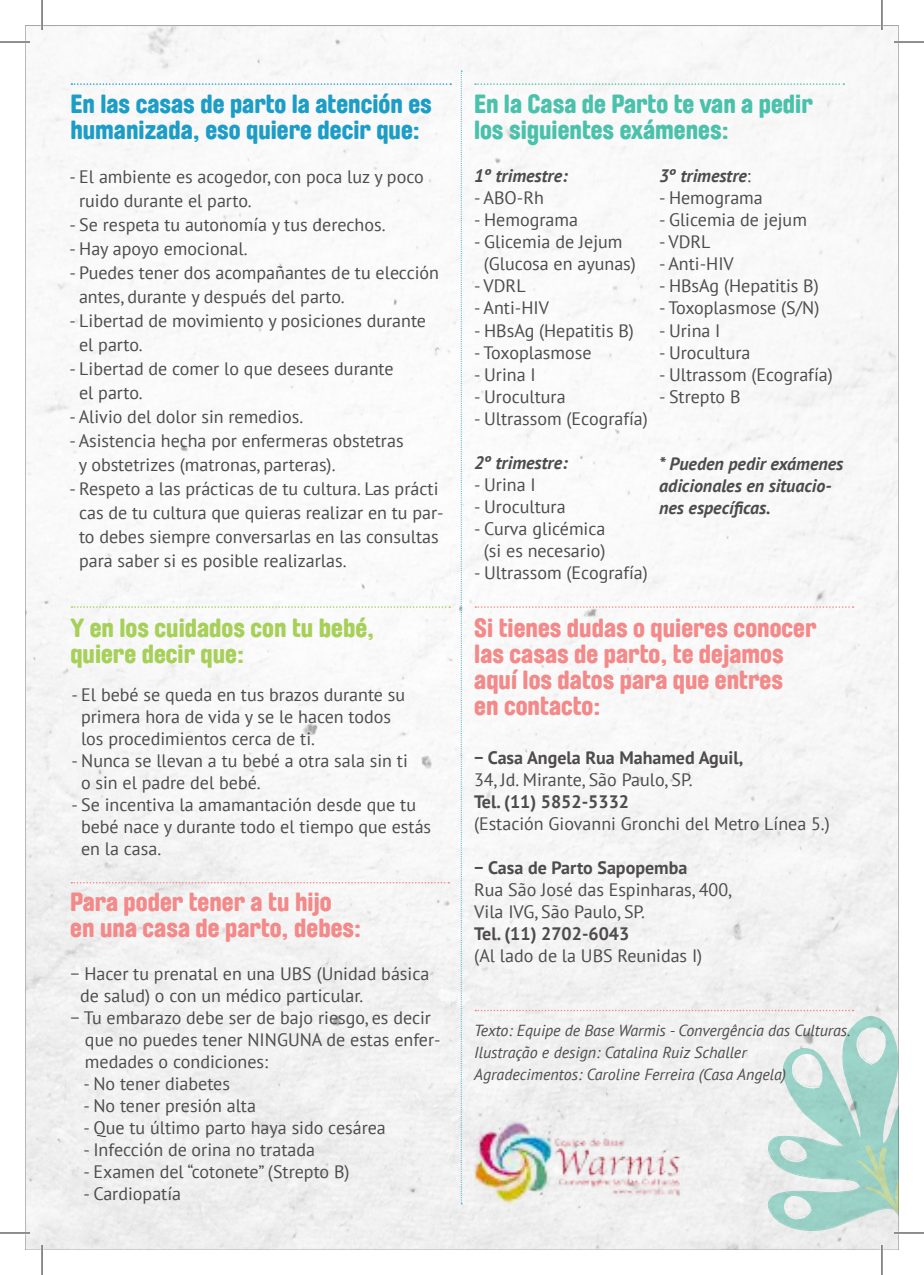
<style>
.page{position:relative;width:924px;height:1275px;background:#fff}
.page>*{position:absolute;margin:0;border:0;box-sizing:border-box;transform-origin:0 0}
.t1{font:900 26px/26px "Brauer Neue Std";color:#f48989}
.t2{font:900 26px/26px "Brauer Neue Std";color:#1c9dc7}
.t3{font:900 26px/26px "Brauer Neue Std";color:#4ac1ab}
.t4{font:900 26px/26px "Brauer Neue Std";color:#a6d058}
.t5{font:18px/24px "PT Sans";color:#4e4b4c}
.t6{font:italic 700 18px/22px "PT Sans";color:#4e4b4c}
.t7{font:700 18px "PT Sans";color:#4e4b4c}
.t8{font:italic 16px/22px "PT Sans";color:#4e4b4c}
.s1{font-weight:400;font-style:normal}
</style>
<div class="page">
<img style="left:28px;top:28px;width:867px;height:1219px">
<svg style="left:71px;top:83px;width:380px;height:2px"></svg>
<svg style="left:460px;top:71px;width:2px;height:1133px"></svg>
<svg style="left:71px;top:882px;width:378px;height:1px"></svg>
<svg style="left:475px;top:83px;width:368px;height:2px"></svg>
<svg style="left:71px;top:606px;width:379px;height:2px"></svg>
<svg style="left:475px;top:606px;width:378px;height:2px"></svg>
<svg style="left:475px;top:1009px;width:423px;height:241px"></svg>
<img style="left:474px;top:1119px;width:210px;height:85px">
<hr style="left:0;top:41px;width:30px;height:2px;background:#fff">
<hr style="left:893px;top:41px;width:30px;height:2px;background:#fff">
<hr style="left:0;top:1231px;width:30px;height:3px;background:#fff">
<hr style="left:893px;top:1231px;width:30px;height:3px;background:#fff">
<hr style="left:41px;top:0;width:2px;height:30px;background:#fff">
<hr style="left:41px;top:1245px;width:2px;height:30px;background:#fff">
<hr style="left:880px;top:0;width:2px;height:30px;background:#fff">
<hr style="left:880px;top:1245px;width:2px;height:30px;background:#fff">
<hr style="left:0;top:42px;width:30px;height:1px;background:#241f1f">
<hr style="left:893px;top:42px;width:30px;height:1px;background:#241f1f">
<hr style="left:0;top:1232px;width:30px;height:1px;background:#241f1f">
<hr style="left:893px;top:1232px;width:30px;height:1px;background:#241f1f">
<hr style="left:42px;top:0;width:1px;height:30px;background:#241f1f">
<hr style="left:42px;top:1245px;width:1px;height:30px;background:#241f1f">
<hr style="left:881px;top:0;width:1px;height:30px;background:#241f1f">
<hr style="left:881px;top:1245px;width:1px;height:30px;background:#241f1f">
<h1 class="t2" style="left:70px;top:91px;width:363px">En las casas de parto la atención es humanizada, eso quiere decir que:</h1>
<p class="t5" style="left:79px;top:164px;width:346px;text-indent:-10px">- El ambiente es acogedor, con poca luz y poco ruido durante el parto.</p>
<p class="t5" style="left:69px;top:212px;width:317px">- Se respeta tu autonomía y tus derechos.</p>
<p class="t5" style="left:69px;top:236px;width:180px">- Hay apoyo emocional.</p>
<p class="t5" style="left:79px;top:260px;width:361px;text-indent:-10px">- Puedes tener dos acompañantes de tu elección antes, durante y después del parto.</p>
<p class="t5" style="left:79px;top:308px;width:348px;text-indent:-10px">- Libertad de movimiento y posiciones durante el parto.</p>
<p class="t5" style="left:79px;top:356px;width:316px;text-indent:-10px">- Libertad de comer lo que desees durante el parto.</p>
<p class="t5" style="left:69px;top:404px;width:235px">- Alivio del dolor sin remedios.</p>
<p class="t5" style="left:79px;top:428px;width:326px;text-indent:-9px">- Asistencia hecha por enfermeras obstetras y obstetrizes (matronas, parteras).</p>
<p class="t5" style="left:79px;top:476px;width:366px;text-indent:-10px">- Respeto a las prácticas de tu cultura. Las prácti cas de tu cultura que quieras realizar en tu par&shy;to debes siempre conversarlas en las consultas para saber si es posible realizarlas.</p>
<h1 class="t4" style="left:70px;top:615px;width:305px">Y en los cuidados con tu bebé, quiere decir que:</h1>
<p class="t5" style="left:81px;top:683px;width:325px;line-height:22px;text-indent:-10px">- El bebé se queda en tus brazos durante su primera hora de vida y se le hacen todos los procedimientos cerca de ti.</p>
<p class="t5" style="left:81px;top:749px;width:328px;line-height:22px;text-indent:-10px">- Nunca se llevan a tu bebé a otra sala sin ti o sin el padre del bebé.</p>
<p class="t5" style="left:81px;top:793px;width:351px;line-height:22px;text-indent:-10px">- Se incentiva la amamantación desde que tu bebé nace y durante todo el tiempo que estás en la casa.</p>
<h1 class="t1" style="left:70px;top:888px;width:292px">Para poder tener a tu hijo en una casa de parto, debes:</h1>
<p class="t5" style="left:70px;top:961px;width:360px">− Hacer tu prenatal en una UBS (Unidad básica</p>
<p class="t5" style="left:80px;top:983px;width:285px">de salud) o con un médico particular.</p>
<p class="t5" style="left:70px;top:1005px;width:362px">− Tu embarazo debe ser de bajo riesgo, es decir</p>
<p class="t5" style="left:85px;top:1027px;width:357px">que no puedes tener NINGUNA de estas enfer-</p>
<p class="t5" style="left:85px;top:1049px;width:184px">medades o condiciones:</p>
<p class="t5" style="left:83px;top:1071px;width:148px">- No tener diabetes</p>
<p class="t5" style="left:83px;top:1093px;width:174px">- No tener presión alta</p>
<p class="t5" style="left:83px;top:1115px;width:304px">- Que tu último parto haya sido cesárea</p>
<p class="t5" style="left:83px;top:1137px;width:233px">- Infección de orina no tratada</p>
<p class="t5" style="left:83px;top:1159px;width:267px">- Examen del “cotonete” (Strepto B)</p>
<p class="t5" style="left:83px;top:1181px;width:99px">- Cardiopatía</p>
<h1 class="t3" style="left:474px;top:91px;width:340px">En la Casa de Parto te van a pedir los siguientes exámenes:</h1>
<p class="t6" style="left:474px;top:165px;width:95px">1º trimestre:</p>
<p class="t5" style="left:474px;top:186px;width:71px">- ABO-Rh</p>
<p class="t5" style="left:474px;top:208px;width:105px">- Hemograma</p>
<p class="t5" style="left:483px;top:231px;width:153px;line-height:22px;text-indent:-10px">- Glicemia de Jejum (Glucosa en ayunas)</p>
<p class="t5" style="left:474px;top:274px;width:53px">- VDRL</p>
<p class="t5" style="left:474px;top:296px;width:76px">- Anti-HIV</p>
<p class="t5" style="left:474px;top:318px;width:161px">- HBsAg (Hepatitis B)</p>
<p class="t5" style="left:474px;top:340px;width:119px">- Toxoplasmose</p>
<p class="t5" style="left:474px;top:362px;width:63px">- Urina I</p>
<p class="t5" style="left:474px;top:384px;width:93px">- Urocultura</p>
<p class="t5" style="left:474px;top:406px;width:175px">- Ultrassom (Ecografía)</p>
<p class="t6" style="left:474px;top:451px;width:95px">2º trimestre:</p>
<p class="t5" style="left:474px;top:472px;width:63px">- Urina I</p>
<p class="t5" style="left:474px;top:494px;width:93px">- Urocultura</p>
<p class="t5" style="left:474px;top:517px;width:133px;line-height:22px;text-align:center">- Curva glicémica (si es necesario)</p>
<p class="t5" style="left:474px;top:560px;width:175px">- Ultrassom (Ecografía)</p>
<p class="t6" style="left:658px;top:165px;width:93px">3º trimestre<span class="s1">:</span></p>
<p class="t5" style="left:658px;top:186px;width:105px">- Hemograma</p>
<p class="t5" style="left:658px;top:208px;width:149px">- Glicemia de jejum</p>
<p class="t5" style="left:658px;top:230px;width:53px">- VDRL</p>
<p class="t5" style="left:658px;top:252px;width:76px">- Anti-HIV</p>
<p class="t5" style="left:658px;top:274px;width:161px">- HBsAg (Hepatitis B)</p>
<p class="t5" style="left:658px;top:296px;width:162px">- Toxoplasmose (S/N)</p>
<p class="t5" style="left:658px;top:318px;width:63px">- Urina I</p>
<p class="t5" style="left:658px;top:340px;width:93px">- Urocultura</p>
<p class="t5" style="left:658px;top:362px;width:175px">- Ultrassom (Ecografía)</p>
<p class="t5" style="left:658px;top:384px;width:83px">- Strepto B</p>
<p class="t6" style="left:658px;top:452px;width:186px">* Pueden pedir exámenes adicionales en situacio&shy;nes específicas.</p>
<h1 class="t1" style="left:474px;top:615px;width:343px">Si tienes dudas o quieres conocer las casas de parto, te dejamos aquí los datos para que entres<br>en contacto:</h1>
<p class="t7" style="left:474px;top:746px;width:270px">− Casa Angela Rua Mahamed Aguil,</p>
<p class="t5" style="left:474px;top:767px;width:220px">34, Jd. Mirante, São Paulo, SP.</p>
<p class="t7" style="left:474px;top:790px;width:156px">Tel. (11) 5852-5332</p>
<p class="t5" style="left:474px;top:811px;width:357px">(Estación Giovanni Gronchi del Metro Línea 5.)</p>
<p class="t7" style="left:474px;top:855px;width:214px">− Casa de Parto Sapopemba</p>
<p class="t5" style="left:474px;top:878px;width:259px;line-height:22px">Rua São José das Espinharas, 400,<br>Vila IVG, São Paulo, SP.</p>
<p class="t7" style="left:474px;top:921px;width:156px">Tel. (11) 2702-6043</p>
<p class="t5" style="left:474px;top:943px;width:229px">(Al lado de la UBS Reunidas I)</p>
<p class="t8" style="left:474px;top:1019px;width:377px">Texto: Equipe de Base Warmis - Convergência das Culturas.<br>Ilustração e design: Catalina Ruiz Schaller<br>Agradecimentos: Caroline Ferreira (Casa Angela)</p>
</div>
